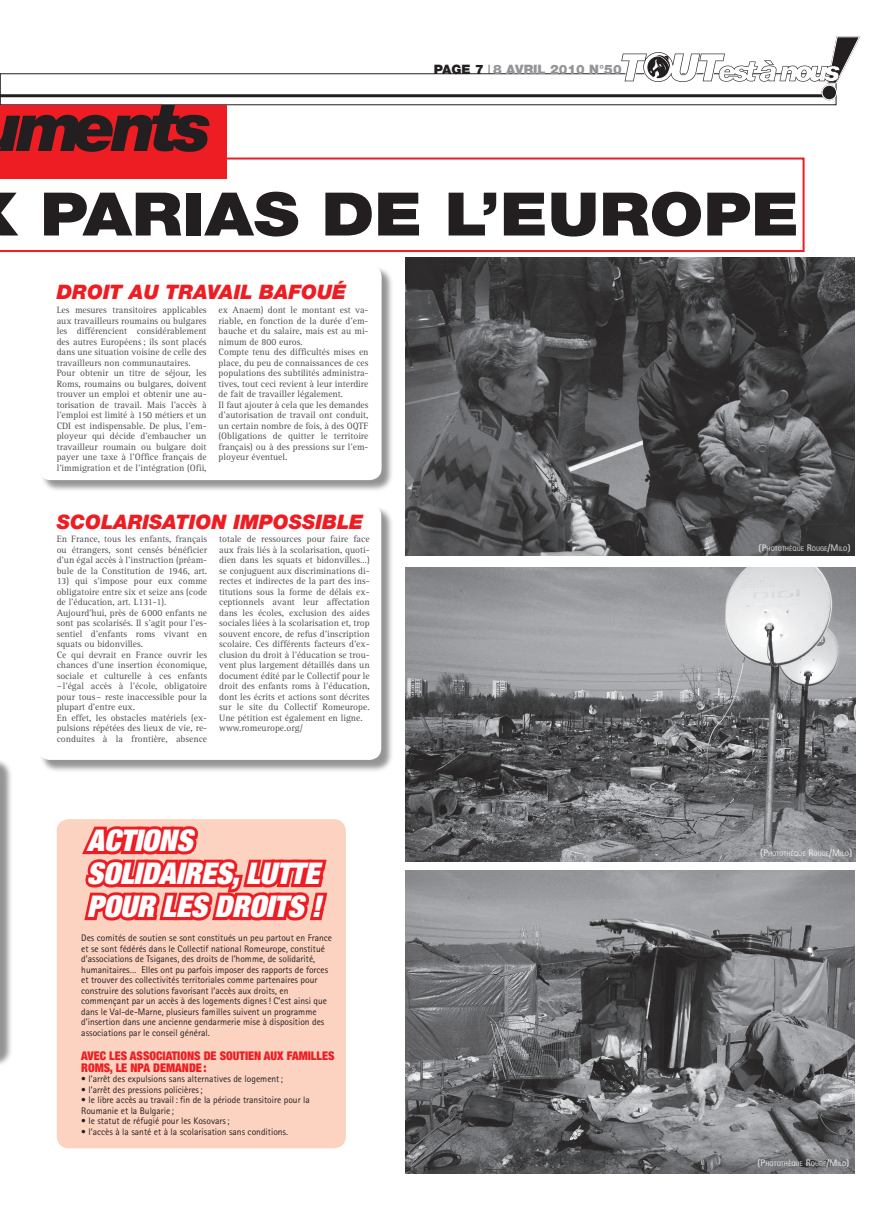
<style>
.page{position:relative;width:893px;height:1205px;background:#fff}
.page>*{position:absolute;margin:0;border:0;box-sizing:border-box;transform-origin:0 0}
.t1{font:900 60px "Helvetica Neue LT Std";color:#231f20;scale:1.13 1}
.t2{font:italic 900 condensed 30px/33px "Helvetica Neue LT Std";color:#fff}
.t3{font:italic 900 20px "Helvetica Neue LT Std";color:#ee1d23}
.t4{font:900 13px "Helvetica Neue LT Std";color:#939598}
.t5{font:900 condensed 12px/12px "Helvetica Neue LT Std";color:#ee1d23}
.t6{font:9.5px/10.5px "Rotis Serif Std";color:#231f20}
.t7{font:9.5px/10.5px "Rotis Sans Serif Std";color:#231f20}
.t8{font:700 6.7px "Rotis Sans Serif Std";color:#fff}
.s1{color:#231f20}
.s2{font-weight:100;font-stretch:expanded;color:#231f20}
.s3{font-size:9.5px}
</style>
<div class="page">
<hr style="left:0;top:94px;width:836px;height:3px;background:#231f20">
<div style="left:0;top:73px;width:836px;height:32px;border:1px solid #231f20"></div>
<div style="left:822px;top:85px;width:15px;height:15px;background:#231f20;border:1px solid #231f20;border-radius:50%"></div>
<div style="left:821px;top:85px;width:16px;height:15px;border:1px solid #fff;border-radius:50%"></div>
<svg style="left:619px;top:36px;width:242px;height:48px"></svg>
<svg style="left:0;top:157px;width:804px;height:95px"></svg>
<div style="left:57px;top:819px;width:289px;height:329px;background:#fcd2c0;border-radius:12px"></div>
<svg style="left:82px;top:826px;width:246px;height:95px"></svg>
<div style="left:0;top:105px;width:227px;height:73px;background:#ee1d23"></div>
<svg style="left:0;top:73px;width:210px;height:79px"></svg>
<div style="left:0;top:757px;width:13px;height:310px;background:#231f20;opacity:.6"></div>
<svg style="left:0;top:757px;width:1px;height:297px"></svg>
<div style="left:40px;top:505px;width:354px;height:267px;background:#231f20;opacity:.6"></div>
<div style="left:38px;top:504px;width:343px;height:256px;background:#fff;border-radius:12px"></div>
<div style="left:40px;top:266px;width:354px;height:227px;background:#231f20;opacity:.6"></div>
<div style="left:39px;top:265px;width:343px;height:215px;background:#fff;border-radius:12px"></div>
<svg style="left:0;top:191px;width:23px;height:47px"></svg>
<svg style="left:42px;top:191px;width:143px;height:47px"></svg>
<svg style="left:201px;top:189px;width:99px;height:50px"></svg>
<svg style="left:323px;top:191px;width:98px;height:47px"></svg>
<svg style="left:446px;top:189px;width:352px;height:50px"></svg>
<img style="left:405px;top:567px;width:450px;height:294px">
<img style="left:405px;top:257px;width:450px;height:298px">
<img style="left:406px;top:870px;width:449px;height:303px">
<p class="t4" style="left:434px;top:61px;width:189px"><span class="s1">PAGE 7</span> <span class="s2">I</span> 8 AVRIL 2010 N°50</p>
<h1 class="t1" style="left:40px;top:178px;width:673px">PARIAS DE L’EUROPE</h1>
<p class="t3" style="left:57px;top:280px;width:291px">DROIT AU TRAVAIL BAFOUÉ</p>
<p class="t6" style="left:57px;top:305px;width:151px">Les mesures transitoires applicables aux travailleurs roumains ou bulgares les différencient considérablement des autres Européens; ils sont placés dans une situation voisine de celle des travailleurs non communautaires.<br>Pour obtenir un titre de séjour, les Roms, roumains ou bulgares, doivent trouver un emploi et obtenir une au&shy;torisation de travail. Mais l’accès à l’emploi est limité à 150 métiers et un CDI est indispensable. De plus, l’em&shy;ployeur qui décide d’embaucher un travailleur roumain ou bulgare doit payer une taxe à l’Office français de l’immigration et de l’intégration (Ofii,</p>
<p class="t6" style="left:219px;top:305px;width:151px">ex Anaem) dont le montant est va&shy;riable, en fonction de la durée d’em&shy;bauche et du salaire, mais est au mi&shy;nimum de 800 euros.<br>Compte tenu des difficultés mises en place, du peu de connaissances de ces populations des subtilités administra&shy;tives, tout ceci revient à leur interdire de fait de travailler légalement.<br>Il faut ajouter à cela que les demandes d’autorisation de travail ont conduit, un certain nombre de fois, à des OQTF (Obligations de quitter le territoire français) ou à des pressions sur l’em&shy;ployeur éventuel.</p>
<p class="t3" style="left:57px;top:509px;width:308px">SCOLARISATION IMPOSSIBLE</p>
<p class="t6" style="left:57px;top:534px;width:152px;text-align:justify">En France, tous les enfants, français ou étrangers, sont censés bénéficier d’un égal accès à l’instruction (préam&shy;bule de la Constitution de 1946, art.</p>
<p class="t6" style="left:57px;top:576px;width:152px">13) qui s’impose pour eux comme obligatoire entre six et seize ans (code de l’éducation, art. L131-1).<br>Aujourd’hui, près de 6000 enfants ne sont pas scolarisés. Il s’agit pour l’es&shy;sentiel d’enfants roms vivant en squats ou bidonvilles.<br>Ce qui devrait en France ouvrir les chances d’une insertion économique, sociale et culturelle à ces enfants –l’égal accès à l’école, obligatoire pour tous– reste inaccessible pour la plupart d’entre eux.<br>En effet, les obstacles matériels (ex&shy;pulsions répétées des lieux de vie, re&shy;conduites à la frontière, absence</p>
<p class="t6" style="left:219px;top:534px;width:152px">totale de ressources pour faire face aux frais liés à la scolarisation, quoti&shy;dien dans les squats et bidonvilles…) se conjuguent aux discriminations di&shy;rectes et indirectes de la part des ins&shy;titutions sous la forme de délais ex&shy;ceptionnels avant leur affectation dans les écoles, exclusion des aides sociales liées à la scolarisation et, trop souvent encore, de refus d’inscription scolaire. Ces différents facteurs d’ex&shy;clusion du droit à l’éducation se trou&shy;vent plus largement détaillés dans un document édité par le Collectif pour le droit des enfants roms à l’éducation, dont les écrits et actions sont décrites sur le site du Collectif Romeurope.<br>Une pétition est également en ligne. www.romeurope.org/</p>
<p class="t2" style="left:87px;top:824px;width:236px">ACTIONS<br>SOLIDAIRES, LUTTE<br>POUR LES DROITS !</p>
<p class="t7" style="left:81px;top:933px;width:252px">Des comités de soutien se sont constitués un peu partout en France et se sont fédérés dans le Collectif national Romeurope, constitué d’associations de Tsiganes, des droits de l’homme, de solidarité, humanitaires… Elles ont pu parfois imposer des rapports de forces et trouver des collectivités territoriales comme partenaires pour construire des solutions favorisant l’accès aux droits, en commençant par un accès à des logements dignes! C’est ainsi que dans le Val-de-Marne, plusieurs familles suivent un programme d’insertion dans une ancienne gendarmerie mise à disposition des associations par le conseil général.</p>
<p class="t5" style="left:81px;top:1049px;width:255px">AVEC LES ASSOCIATIONS DE SOUTIEN AUX FAMILLES<br>ROMS, LE NPA DEMANDE :</p>
<p class="t7" style="left:81px;top:1074px;width:203px">• l’arrêt des expulsions sans alternatives de logement;</p>
<p class="t7" style="left:81px;top:1084px;width:123px">• l’arrêt des pressions policières;</p>
<p class="t7" style="left:81px;top:1095px;width:230px">• le libre accès au travail: fin de la période transitoire pour la<br>Roumanie et la Bulgarie ;</p>
<p class="t7" style="left:81px;top:1116px;width:150px">• le statut de réfugié pour les Kosovars;</p>
<p class="t7" style="left:81px;top:1126px;width:208px">• l’accès à la santé et à la scolarisation sans conditions.</p>
<p class="t8" style="left:759px;top:545px;width:93px"><span class="s3">(P</span>HOTOTHÈQUE <span class="s3">R</span>OUGE<span class="s3">/M</span>ILO<span class="s3">)</span></p>
<p class="t8" style="left:760px;top:849px;width:93px"><span class="s3">(P</span>HOTOTHÈQUE <span class="s3">R</span>OUGE<span class="s3">/M</span>ILO<span class="s3">)</span></p>
<p class="t8" style="left:757px;top:1160px;width:93px"><span class="s3">(P</span>HOTOTHÈQUE <span class="s3">R</span>OUGE<span class="s3">/M</span>ILO<span class="s3">)</span></p>
</div>
